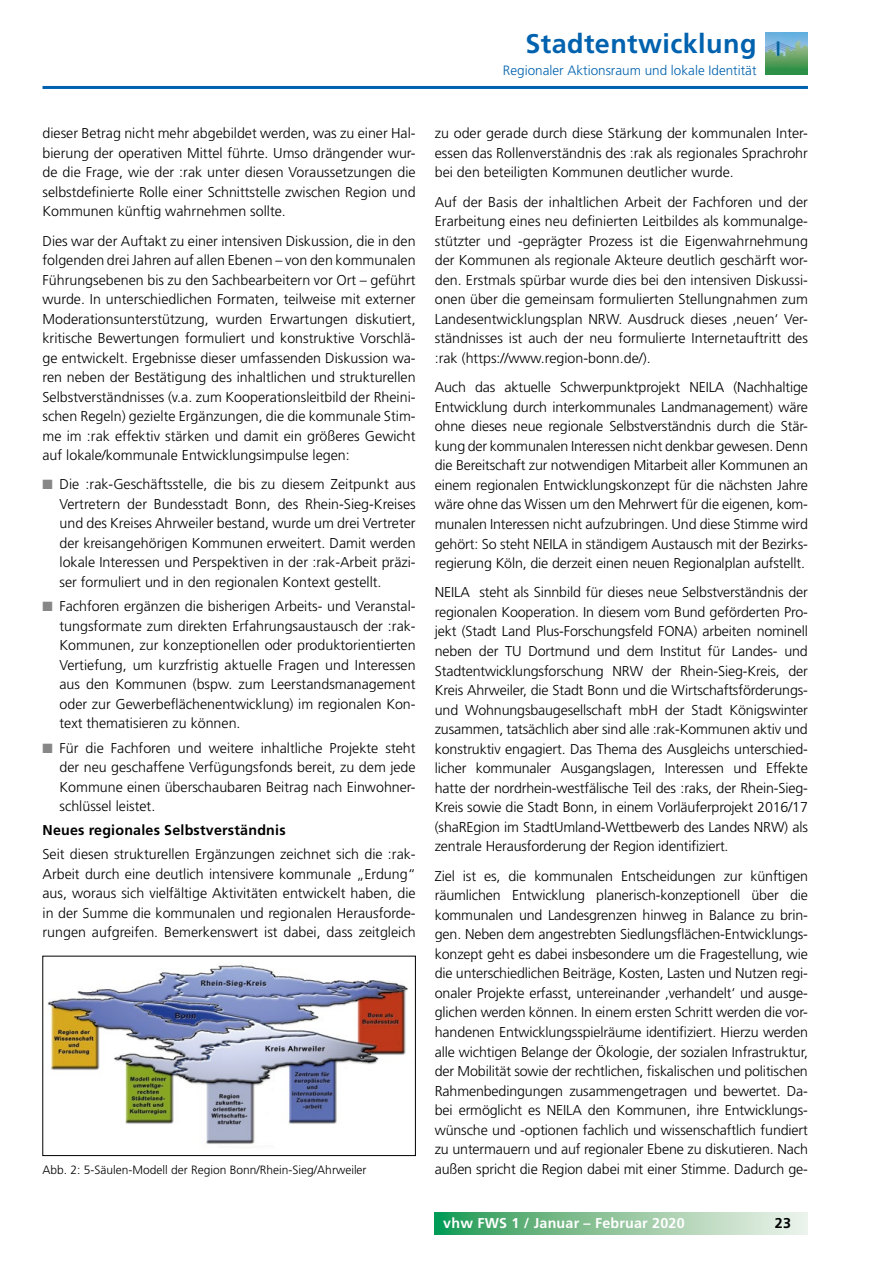
<style>
.page{position:relative;width:893px;height:1263px;background:#fff}
.page>*{position:absolute;margin:0;border:0;box-sizing:border-box;transform-origin:0 0}
.t1{font:700 27px "Frutiger LT Std";letter-spacing:.015em;color:#0062ae}
.t2{font:300 14.25px/19.5px "Frutiger LT Std";color:#000;text-align:justify}
.t3{font:700 14.25px "Frutiger LT Std";letter-spacing:.015em;color:#000}
.t4{font:700 14.25px "Frutiger LT Std";letter-spacing:.015em;color:#fff}
.t5{font:300 13.5px "Frutiger LT Std";color:#0062ae}
.t6{font:300 12px "Frutiger LT Std";color:#000}
.s1{color:#868786}
</style>
<div class="page">
<hr style="left:43px;top:86px;width:765px;height:3px;background:#0062ae">
<svg style="left:435px;top:1213px;width:373px;height:21px;background:#8ec69f"></svg>
<img style="left:766px;top:32px;width:42px;height:43px">
<img style="left:47px;top:965px;width:361px;height:179px">
<div style="left:43px;top:956px;width:373px;height:200px;border:1px solid #000"></div>
<h1 class="t1" style="left:525px;top:28px;width:233px">Stadtentwicklung</h1>
<p class="t5" style="left:503px;top:62px;width:255px">Regionaler Aktionsraum und lokale Identität</p>
<p class="t2" style="left:43px;top:124px;width:375px">dieser Betrag nicht mehr abgebildet werden, was zu einer Hal&shy;bierung der operativen Mittel führte. Umso drängender wur&shy;de die Frage, wie der :rak unter diesen Voraussetzungen die selbstdefinierte Rolle einer Schnittstelle zwischen Region und Kommunen künftig wahrnehmen sollte.</p>
<p class="t2" style="left:43px;top:231px;width:375px">Dies war der Auftakt zu einer intensiven Diskussion, die in den folgenden drei Jahren auf allen Ebenen – von den kommunalen Führungsebenen bis zu den Sachbearbeitern vor Ort – geführt wurde. In unterschiedlichen Formaten, teilweise mit externer Moderationsunterstützung, wurden Erwartungen diskutiert, kritische Bewertungen formuliert und konstruktive Vorschlä&shy;ge entwickelt. Ergebnisse dieser umfassenden Diskussion wa&shy;ren neben der Bestätigung des inhaltlichen und strukturellen Selbstverständnisses (v.a. zum Kooperationsleitbild der Rheini&shy;schen Regeln) gezielte Ergänzungen, die die kommunale Stim&shy;me im :rak effektiv stärken und damit ein größeres Gewicht auf lokale/kommunale Entwicklungsimpulse legen:</p>
<p class="t2" style="left:60px;top:475px;width:358px;text-indent:-17px"><span class="s1">■</span> Die :rak-Geschäftsstelle, die bis zu diesem Zeitpunkt aus Vertretern der Bundesstadt Bonn, des Rhein-Sieg-Kreises und des Kreises Ahrweiler bestand, wurde um drei Vertreter der kreisangehörigen Kommunen erweitert. Damit werden lokale Interessen und Perspektiven in der :rak-Arbeit präzi&shy;ser formuliert und in den regionalen Kontext gestellt.</p>
<p class="t2" style="left:60px;top:597px;width:358px;text-indent:-17px"><span class="s1">■</span> Fachforen ergänzen die bisherigen Arbeits- und Veranstal&shy;tungsformate zum direkten Erfahrungsaustausch der :rak-Kommunen, zur konzeptionellen oder produktorientierten Vertiefung, um kurzfristig aktuelle Fragen und Interessen aus den Kommunen (bspw. zum Leerstandsmanagement oder zur Gewerbeflächenentwicklung) im regionalen Kon&shy;text thematisieren zu können.</p>
<p class="t2" style="left:60px;top:738px;width:358px;text-indent:-17px"><span class="s1">■</span> Für die Fachforen und weitere inhaltliche Projekte steht der neu geschaffene Verfügungsfonds bereit, zu dem jede Kommune einen überschaubaren Beitrag nach Einwohner&shy;schlüssel leistet.</p>
<p class="t3" style="left:43px;top:822px;width:245px">Neues regionales Selbstverständnis</p>
<p class="t2" style="left:43px;top:845px;width:375px">Seit diesen strukturellen Ergänzungen zeichnet sich die :rak-Arbeit durch eine deutlich intensivere kommunale „Erdung“ aus, woraus sich vielfältige Aktivitäten entwickelt haben, die in der Summe die kommunalen und regionalen Herausforde&shy;rungen aufgreifen. Bemerkenswert ist dabei, dass zeitgleich</p>
<p class="t6" style="left:43px;top:1163px;width:326px">Abb. 2: 5-Säulen-Modell der Region Bonn/Rhein-Sieg/Ahrweiler</p>
<p class="t2" style="left:435px;top:124px;width:375px">zu oder gerade durch diese Stärkung der kommunalen Inter&shy;essen das Rollenverständnis des :rak als regionales Sprachrohr bei den beteiligten Kommunen deutlicher wurde.</p>
<p class="t2" style="left:435px;top:192px;width:375px">Auf der Basis der inhaltlichen Arbeit der Fachforen und der Erarbeitung eines neu definierten Leitbildes als kommunalge&shy;stützter und -geprägter Prozess ist die Eigenwahrnehmung der Kommunen als regionale Akteure deutlich geschärft wor&shy;den. Erstmals spürbar wurde dies bei den intensiven Diskussi&shy;onen über die gemeinsam formulierten Stellungnahmen zum Landesentwicklungsplan NRW. Ausdruck dieses ‚neuen‘ Ver&shy;ständnisses ist auch der neu formulierte Internetauftritt des :rak (https://www.region-bonn.de/).</p>
<p class="t2" style="left:435px;top:378px;width:375px">Auch das aktuelle Schwerpunktprojekt NEILA (Nachhaltige Entwicklung durch interkommunales Landmanagement) wäre ohne dieses neue regionale Selbstverständnis durch die Stär&shy;kung der kommunalen Interessen nicht denkbar gewesen. Denn die Bereitschaft zur notwendigen Mitarbeit aller Kommunen an einem regionalen Entwicklungskonzept für die nächsten Jahre wäre ohne das Wissen um den Mehrwert für die eigenen, kom&shy;munalen Interessen nicht aufzubringen. Und diese Stimme wird gehört: So steht NEILA in ständigem Austausch mit der Bezirks&shy;regierung Köln, die derzeit einen neuen Regionalplan aufstellt.</p>
<p class="t2" style="left:435px;top:583px;width:375px">NEILA steht als Sinnbild für dieses neue Selbstverständnis der regionalen Kooperation. In diesem vom Bund geförderten Pro&shy;jekt (Stadt Land Plus-Forschungsfeld FONA) arbeiten nominell neben der TU Dortmund und dem Institut für Landes- und Stadtentwicklungsforschung NRW der Rhein-Sieg-Kreis, der Kreis Ahrweiler, die Stadt Bonn und die Wirtschaftsförderungs&shy;und Wohnungsbaugesellschaft mbH der Stadt Königswinter zusammen, tatsächlich aber sind alle :rak-Kommunen aktiv und konstruktiv engagiert. Das Thema des Ausgleichs unterschied&shy;licher kommunaler Ausgangslagen, Interessen und Effekte hatte der nordrhein-westfälische Teil des :raks, der Rhein-Sieg-Kreis sowie die Stadt Bonn, in einem Vorläuferprojekt 2016/17 (shaREgion im StadtUmland-Wettbewerb des Landes NRW) als zentrale Herausforderung der Region identifiziert.</p>
<p class="t2" style="left:435px;top:866px;width:375px">Ziel ist es, die kommunalen Entscheidungen zur künftigen räumlichen Entwicklung planerisch-konzeptionell über die kommunalen und Landesgrenzen hinweg in Balance zu brin&shy;gen. Neben dem angestrebten Siedlungsflächen-Entwicklungs&shy;konzept geht es dabei insbesondere um die Fragestellung, wie die unterschiedlichen Beiträge, Kosten, Lasten und Nutzen regi&shy;onaler Projekte erfasst, untereinander ‚verhandelt‘ und ausge&shy;glichen werden können. In einem ersten Schritt werden die vor&shy;handenen Entwicklungsspielräume identifiziert. Hierzu werden alle wichtigen Belange der Ökologie, der sozialen Infrastruktur, der Mobilität sowie der rechtlichen, fiskalischen und politischen Rahmenbedingungen zusammengetragen und bewertet. Da&shy;bei ermöglicht es NEILA den Kommunen, ihre Entwicklungs&shy;wünsche und -optionen fachlich und wissenschaftlich fundiert zu untermauern und auf regionaler Ebene zu diskutieren. Nach außen spricht die Region dabei mit einer Stimme. Dadurch ge-</p>
<p class="t4" style="left:443px;top:1215px;width:243px">vhw FWS 1 / Januar – Februar 2020</p>
<p class="t3" style="left:775px;top:1214px;width:18px">23</p>
</div>
